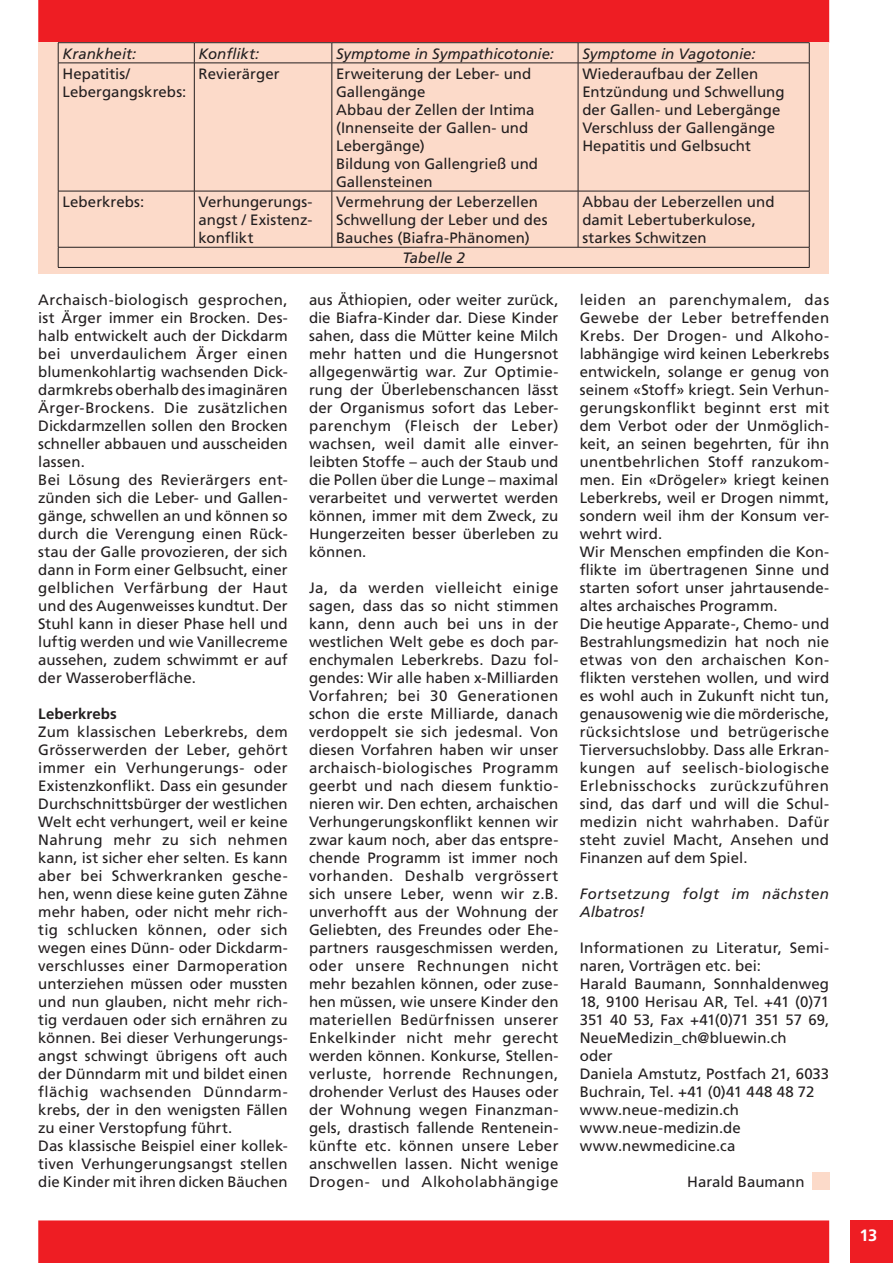
<style>
.page{position:relative;width:893px;height:1263px;background:#fff}
.page>*{position:absolute;margin:0;border:0;box-sizing:border-box;transform-origin:0 0}
.t1{font:700 16.5px "Frutiger";color:#fff}
.t2{font:15px/18px "Frutiger";letter-spacing:.01em;color:#231f20}
.t3{font:italic 15px "Frutiger";letter-spacing:.005em;color:#231f20}
.t4{font:italic 15px/18px "Frutiger";letter-spacing:.035em;color:#231f20}
.t5{font:700 15px "Frutiger";letter-spacing:.005em;color:#231f20}
</style>
<div class="page">
<div style="left:850px;top:1220px;width:43px;height:43px;background:#ee1d23"></div>
<div style="left:38px;top:1220px;width:791px;height:43px;background:#ee1d23"></div>
<div style="left:38px;top:43px;width:791px;height:231px;background:#fcdac9"></div>
<div style="left:812px;top:1173px;width:17px;height:17px;background:#fcdac9"></div>
<svg style="left:38px;top:0;width:791px;height:63px"></svg>
<hr style="left:58px;top:63px;width:136px;height:1px;background:#231f20">
<hr style="left:58px;top:63px;width:1px;height:128px;background:#231f20">
<hr style="left:194px;top:63px;width:138px;height:1px;background:#231f20">
<hr style="left:194px;top:63px;width:1px;height:128px;background:#231f20">
<hr style="left:332px;top:63px;width:246px;height:1px;background:#231f20">
<hr style="left:332px;top:63px;width:1px;height:128px;background:#231f20">
<hr style="left:578px;top:63px;width:231px;height:1px;background:#231f20">
<hr style="left:578px;top:63px;width:1px;height:128px;background:#231f20">
<hr style="left:809px;top:63px;width:1px;height:128px;background:#231f20">
<hr style="left:58px;top:191px;width:136px;height:1px;background:#231f20">
<hr style="left:58px;top:191px;width:1px;height:56px;background:#231f20">
<hr style="left:194px;top:191px;width:138px;height:1px;background:#231f20">
<hr style="left:194px;top:191px;width:1px;height:56px;background:#231f20">
<hr style="left:332px;top:191px;width:246px;height:1px;background:#231f20">
<hr style="left:332px;top:191px;width:1px;height:56px;background:#231f20">
<hr style="left:578px;top:191px;width:231px;height:1px;background:#231f20">
<hr style="left:578px;top:191px;width:1px;height:56px;background:#231f20">
<hr style="left:809px;top:191px;width:1px;height:56px;background:#231f20">
<hr style="left:58px;top:247px;width:136px;height:1px;background:#231f20">
<svg style="left:58px;top:247px;width:1px;height:20px"></svg>
<hr style="left:194px;top:247px;width:615px;height:1px;background:#231f20">
<svg style="left:809px;top:247px;width:1px;height:20px"></svg>
<hr style="left:58px;top:267px;width:751px;height:1px;background:#231f20">
<p class="t3" style="left:62px;top:45px;width:75px">Krankheit:</p>
<p class="t3" style="left:199px;top:45px;width:62px">Konflikt:</p>
<p class="t3" style="left:336px;top:45px;width:219px">Symptome in Sympathicotonie:</p>
<p class="t3" style="left:582px;top:45px;width:175px">Symptome in Vagotonie:</p>
<p class="t2" style="left:62px;top:64px;width:125px">Hepatitis/<br>Lebergangskrebs:</p>
<p class="t2" style="left:199px;top:64px;width:83px">Revierärger</p>
<p class="t2" style="left:336px;top:64px;width:204px">Erweiterung der Leber- und<br>Gallengänge<br>Abbau der Zellen der Intima (Innenseite der Gallen- und<br>Lebergänge)<br>Bildung von Gallengrieß und<br>Gallensteinen</p>
<p class="t2" style="left:582px;top:64px;width:204px">Wiederaufbau der Zellen<br>Entzündung und Schwellung der Gallen- und Lebergänge<br>Verschluss der Gallengänge<br>Hepatitis und Gelbsucht</p>
<p class="t2" style="left:62px;top:193px;width:83px">Leberkrebs:</p>
<p class="t2" style="left:199px;top:193px;width:115px;text-align:justify">Verhungerungs&shy;angst / Existenz&shy;konflikt</p>
<p class="t2" style="left:336px;top:193px;width:213px">Vermehrung der Leberzellen<br>Schwellung der Leber und des<br>Bauches (Biafra-Phänomen)</p>
<p class="t2" style="left:582px;top:193px;width:194px">Abbau der Leberzellen und damit Lebertuberkulose, starkes Schwitzen</p>
<p class="t3" style="left:402px;top:249px;width:64px">Tabelle 2</p>
<p class="t2" style="left:38px;top:290px;width:251px">Archaisch-biologisch gesprochen, ist Ärger immer ein Brocken. Des&shy;halb entwickelt auch der Dickdarm bei unverdaulichem Ärger einen blumenkohlartig wachsenden Dick&shy;darmkrebs oberhalb des imaginären<br>Ärger-Brockens. Die zusätzlichen<br>Dickdarmzellen sollen den Brocken schneller abbauen und ausscheiden lassen.<br>Bei Lösung des Revierärgers ent&shy;zünden sich die Leber- und Gallen&shy;gänge, schwellen an und können so durch die Verengung einen Rück&shy;stau der Galle provozieren, der sich dann in Form einer Gelbsucht, einer gelblichen Verfärbung der Haut und des Augenweisses kundtut. Der<br>Stuhl kann in dieser Phase hell und luftig werden und wie Vanillecreme aussehen, zudem schwimmt er auf der Wasseroberfläche.</p>
<p class="t5" style="left:38px;top:705px;width:80px">Leberkrebs</p>
<p class="t2" style="left:38px;top:722px;width:251px">Zum klassischen Leberkrebs, dem Grösserwerden der Leber, gehört immer ein Verhungerungs- oder Existenzkonflikt. Dass ein gesunder Durchschnittsbürger der westlichen Welt echt verhungert, weil er keine Nahrung mehr zu sich nehmen kann, ist sicher eher selten. Es kann aber bei Schwerkranken gesche&shy;hen, wenn diese keine guten Zähne mehr haben, oder nicht mehr rich&shy;tig schlucken können, oder sich wegen eines Dünn- oder Dickdarm&shy;verschlusses einer Darmoperation unterziehen müssen oder mussten und nun glauben, nicht mehr rich&shy;tig verdauen oder sich ernähren zu können. Bei dieser Verhungerungs&shy;angst schwingt übrigens oft auch der Dünndarm mit und bildet einen flächig wachsenden Dünndarm&shy;krebs, der in den wenigsten Fällen zu einer Verstopfung führt.<br>Das klassische Beispiel einer kollek&shy;tiven Verhungerungsangst stellen die Kinder mit ihren dicken Bäuchen</p>
<p class="t2" style="left:309px;top:290px;width:251px;text-align:justify">aus Äthiopien, oder weiter zurück, die Biafra-Kinder dar. Diese Kinder sahen, dass die Mütter keine Milch mehr hatten und die Hungersnot allgegenwärtig war. Zur Optimie&shy;rung der Überlebenschancen lässt der Organismus sofort das Leber&shy;parenchym (Fleisch der Leber) wachsen, weil damit alle einver&shy;leibten Stoffe – auch der Staub und die Pollen über die Lunge – maximal verarbeitet und verwertet werden können, immer mit dem Zweck, zu Hungerzeiten besser überleben zu können.</p>
<p class="t2" style="left:309px;top:578px;width:251px;text-align:justify">Ja, da werden vielleicht einige sagen, dass das so nicht stimmen kann, denn auch bei uns in der westlichen Welt gebe es doch par&shy;enchymalen Leberkrebs. Dazu fol&shy;gendes: Wir alle haben x-Milliarden Vorfahren; bei 30 Generationen schon die erste Milliarde, danach verdoppelt sie sich jedesmal. Von diesen Vorfahren haben wir unser archaisch-biologisches Programm geerbt und nach diesem funktio&shy;nieren wir. Den echten, archaischen Verhungerungskonflikt kennen wir zwar kaum noch, aber das entspre&shy;chende Programm ist immer noch vorhanden. Deshalb vergrössert sich unsere Leber, wenn wir z.B. unverhofft aus der Wohnung der Geliebten, des Freundes oder Ehe&shy;partners rausgeschmissen werden, oder unsere Rechnungen nicht mehr bezahlen können, oder zuse&shy;hen müssen, wie unsere Kinder den materiellen Bedürfnissen unserer Enkelkinder nicht mehr gerecht werden können. Konkurse, Stellen&shy;verluste, horrende Rechnungen, drohender Verlust des Hauses oder der Wohnung wegen Finanzman&shy;gels, drastisch fallende Rentenein&shy;künfte etc. können unsere Leber anschwellen lassen. Nicht wenige Drogen- und Alkoholabhängige</p>
<p class="t2" style="left:580px;top:290px;width:251px">leiden an parenchymalem, das<br>Gewebe der Leber betreffenden<br>Krebs. Der Drogen- und Alkoho&shy;labhängige wird keinen Leberkrebs entwickeln, solange er genug von seinem «Stoff» kriegt. Sein Verhun&shy;gerungskonflikt beginnt erst mit dem Verbot oder der Unmöglich&shy;keit, an seinen begehrten, für ihn unentbehrlichen Stoff ranzukom&shy;men. Ein «Drögeler» kriegt keinen<br>Leberkrebs, weil er Drogen nimmt, sondern weil ihm der Konsum ver&shy;wehrt wird.<br>Wir Menschen empfinden die Kon&shy;flikte im übertragenen Sinne und starten sofort unser jahrtausende&shy;altes archaisches Programm.<br>Die heutige Apparate-, Chemo- und<br>Bestrahlungsmedizin hat noch nie etwas von den archaischen Kon&shy;flikten verstehen wollen, und wird es wohl auch in Zukunft nicht tun, genausowenig wie die mörderische, rücksichtslose und betrügerische<br>Tierversuchslobby. Dass alle Erkran&shy;kungen auf seelisch-biologische<br>Erlebnisschocks zurückzuführen sind, das darf und will die Schul&shy;medizin nicht wahrhaben. Dafür steht zuviel Macht, Ansehen und<br>Finanzen auf dem Spiel.</p>
<p class="t4" style="left:580px;top:884px;width:251px">Fortsetzung folgt im nächsten<br>Albatros!</p>
<p class="t2" style="left:580px;top:938px;width:251px">Informationen zu Literatur, Semi&shy;naren, Vorträgen etc. bei:<br>Harald Baumann, Sonnhaldenweg<br>18, 9100 Herisau AR, Tel. +41 (0)71<br>351 40 53, Fax +41(0)71 351 57 69,<br>NeueMedizin_ch@bluewin.ch<br>oder<br>Daniela Amstutz, Postfach 21, 6033<br>Buchrain, Tel. +41 (0)41 448 48 72 www.neue-medizin.ch www.neue-medizin.de www.newmedicine.ca</p>
<p class="t2" style="left:687px;top:1172px;width:119px">Harald Baumann</p>
<p class="t1" style="left:859px;top:1225px;width:18px">13</p>
</div>
